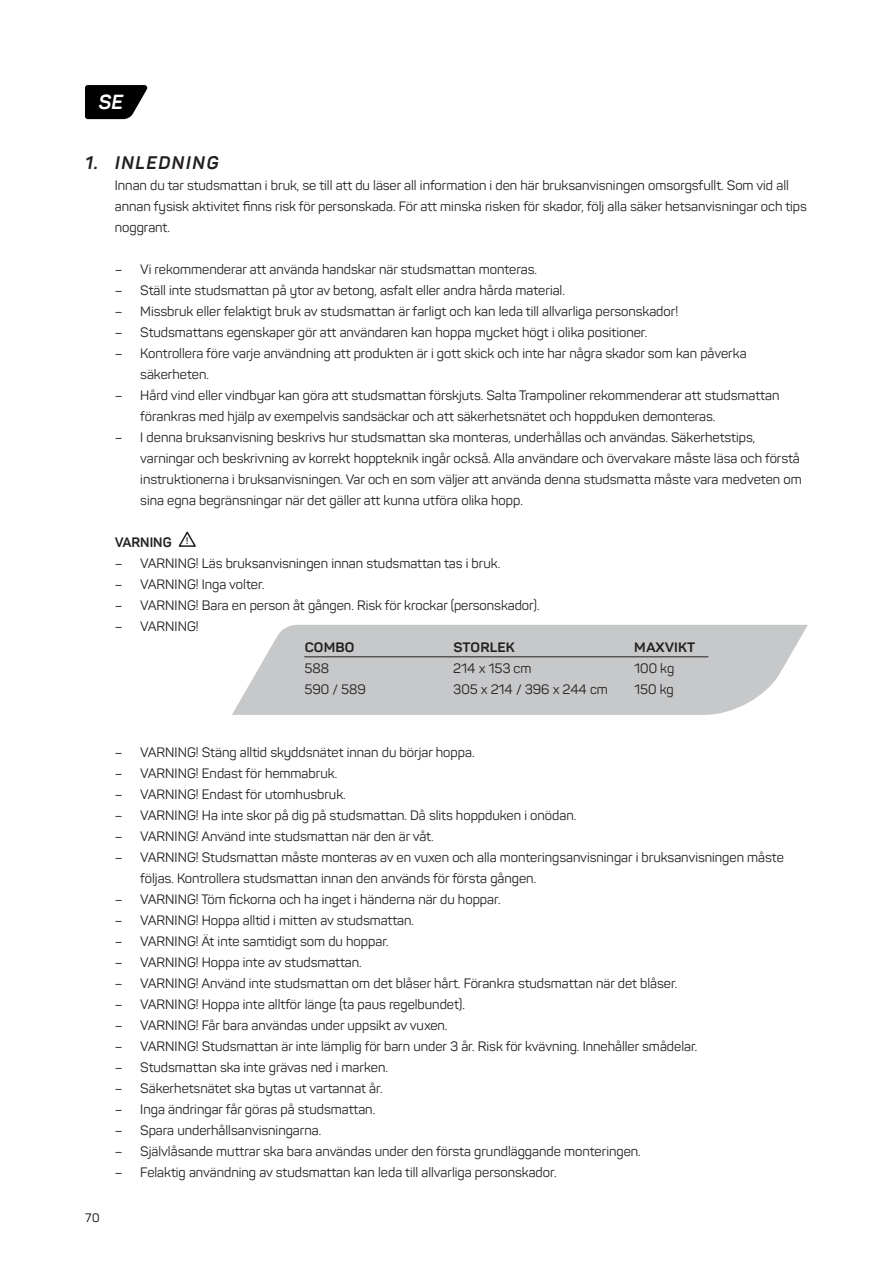
<style>
.page{position:relative;width:893px;height:1263px;background:#fff}
.page>*{position:absolute;margin:0;border:0;box-sizing:border-box;transform-origin:0 0}
.t1{font:italic 700 20.1px "Panton";color:#fff}
.t2{font:italic 700 18px "Panton";letter-spacing:.085em;color:#231f20}
.t3{font:13.5px/21px "Panton";color:#231f20}
.t4{font:700 13.5px "Panton";letter-spacing:.01em;color:#231f20;scale:1.06 1}
.t5{font:700 13.5px "Panton";letter-spacing:.01em;color:#231f20}
.t6{font:12px "Panton";color:#000001}
.t7{font:700 9px "Panton";color:#231f20}
</style>
<div class="page">
<svg style="left:85px;top:85px;width:63px;height:34px"></svg>
<svg style="left:232px;top:625px;width:576px;height:90px;fill:#c7c8ca"></svg>
<hr style="left:305px;top:656px;width:403px;height:1px;background:#231f20">
<svg style="left:178px;top:531px;width:18px;height:16px"></svg>
<h1 class="t1" style="left:99px;top:90px;width:26px">SE</h1>
<h2 class="t2" style="left:85px;top:151px;width:135px">1. INLEDNING</h2>
<p class="t3" style="left:115px;top:175px;width:694px">Innan du tar studsmattan i bruk, se till att du läser all information i den här bruksanvisningen omsorgsfullt. Som vid all annan fysisk aktivitet finns risk för personskada. För att minska risken för skador, följ alla säker hetsanvisningar och tips noggrant.</p>
<p class="t3" style="left:115px;top:259px;width:424px">– Vi rekommenderar att använda handskar när studsmattan monteras.</p>
<p class="t3" style="left:115px;top:280px;width:452px">– Ställ inte studsmattan på ytor av betong, asfalt eller andra hårda material.</p>
<p class="t3" style="left:115px;top:301px;width:565px">– Missbruk eller felaktigt bruk av studsmattan är farligt och kan leda till allvarliga personskador!</p>
<p class="t3" style="left:115px;top:322px;width:534px">– Studsmattans egenskaper gör att användaren kan hoppa mycket högt i olika positioner.</p>
<p class="t3" style="left:140px;top:343px;width:608px;text-indent:-26px">– Kontrollera före varje användning att produkten är i gott skick och inte har några skador som kan påverka säkerheten.</p>
<p class="t3" style="left:140px;top:385px;width:641px;text-indent:-26px">– Hård vind eller vindbyar kan göra att studsmattan förskjuts. Salta Trampoliner rekommenderar att studsmattan förankras med hjälp av exempelvis sandsäckar och att säkerhetsnätet och hoppduken demonteras.</p>
<p class="t3" style="left:140px;top:427px;width:663px;text-indent:-26px">– I denna bruksanvisning beskrivs hur studsmattan ska monteras, underhållas och användas. Säkerhetstips, varningar och beskrivning av korrekt hoppteknik ingår också. Alla användare och övervakare måste läsa och förstå instruktionerna i bruksanvisningen. Var och en som väljer att använda denna studsmatta måste vara medveten om sina egna begränsningar när det gäller att kunna utföra olika hopp.</p>
<p class="t5" style="left:115px;top:534px;width:58px">VARNING</p>
<p class="t3" style="left:115px;top:553px;width:387px">– VARNING! Läs bruksanvisningen innan studsmattan tas i bruk.</p>
<p class="t3" style="left:115px;top:574px;width:151px">– VARNING! Inga volter.</p>
<p class="t3" style="left:115px;top:595px;width:426px">– VARNING! Bara en person åt gången. Risk för krockar (personskador).</p>
<p class="t3" style="left:115px;top:616px;width:85px">– VARNING!</p>
<p class="t7" style="left:186px;top:535px;width:4px">!</p>
<p class="t4" style="left:305px;top:639px;width:48px">COMBO</p>
<p class="t3" style="left:305px;top:658px;width:63px">588<br>590 / 589</p>
<p class="t4" style="left:453px;top:639px;width:60px">STORLEK</p>
<p class="t3" style="left:453px;top:658px;width:156px">214 x 153 cm<br>305 x 214 / 396 x 244 cm</p>
<p class="t4" style="left:634px;top:639px;width:59px">MAXVIKT</p>
<p class="t3" style="left:634px;top:658px;width:42px">100 kg<br>150 kg</p>
<p class="t6" style="left:85px;top:1210px;width:16px">70</p>
<p class="t3" style="left:115px;top:742px;width:361px">– VARNING! Stäng alltid skyddsnätet innan du börjar hoppa.</p>
<p class="t3" style="left:115px;top:763px;width:224px">– VARNING! Endast för hemmabruk.</p>
<p class="t3" style="left:115px;top:784px;width:232px">– VARNING! Endast för utomhusbruk.</p>
<p class="t3" style="left:115px;top:805px;width:463px">– VARNING! Ha inte skor på dig på studsmattan. Då slits hoppduken i onödan.</p>
<p class="t3" style="left:115px;top:826px;width:320px">– VARNING! Använd inte studsmattan när den är våt.</p>
<p class="t3" style="left:140px;top:847px;width:645px;text-indent:-26px">– VARNING! Studsmattan måste monteras av en vuxen och alla monteringsanvisningar i bruksanvisningen måste följas. Kontrollera studsmattan innan den används för första gången.</p>
<p class="t3" style="left:115px;top:889px;width:387px">– VARNING! Töm fickorna och ha inget i händerna när du hoppar.</p>
<p class="t3" style="left:115px;top:910px;width:301px">– VARNING! Hoppa alltid i mitten av studsmattan.</p>
<p class="t3" style="left:115px;top:931px;width:275px">– VARNING! Ät inte samtidigt som du hoppar.</p>
<p class="t3" style="left:115px;top:952px;width:248px">– VARNING! Hoppa inte av studsmattan.</p>
<p class="t3" style="left:115px;top:973px;width:564px">– VARNING! Använd inte studsmattan om det blåser hårt. Förankra studsmattan när det blåser.</p>
<p class="t3" style="left:115px;top:994px;width:352px">– VARNING! Hoppa inte alltför länge (ta paus regelbundet).</p>
<p class="t3" style="left:115px;top:1015px;width:334px">– VARNING! Får bara användas under uppsikt av vuxen.</p>
<p class="t3" style="left:115px;top:1036px;width:584px">– VARNING! Studsmattan är inte lämplig för barn under 3 år. Risk för kvävning. Innehåller smådelar.</p>
<p class="t3" style="left:115px;top:1057px;width:275px">– Studsmattan ska inte grävas ned i marken.</p>
<p class="t3" style="left:115px;top:1078px;width:269px">– Säkerhetsnätet ska bytas ut vartannat år.</p>
<p class="t3" style="left:115px;top:1099px;width:262px">– Inga ändringar får göras på studsmattan.</p>
<p class="t3" style="left:115px;top:1120px;width:208px">– Spara underhållsanvisningarna.</p>
<p class="t3" style="left:115px;top:1141px;width:527px">– Självlåsande muttrar ska bara användas under den första grundläggande monteringen.</p>
<p class="t3" style="left:115px;top:1162px;width:443px">– Felaktig användning av studsmattan kan leda till allvarliga personskador.</p>
</div>
